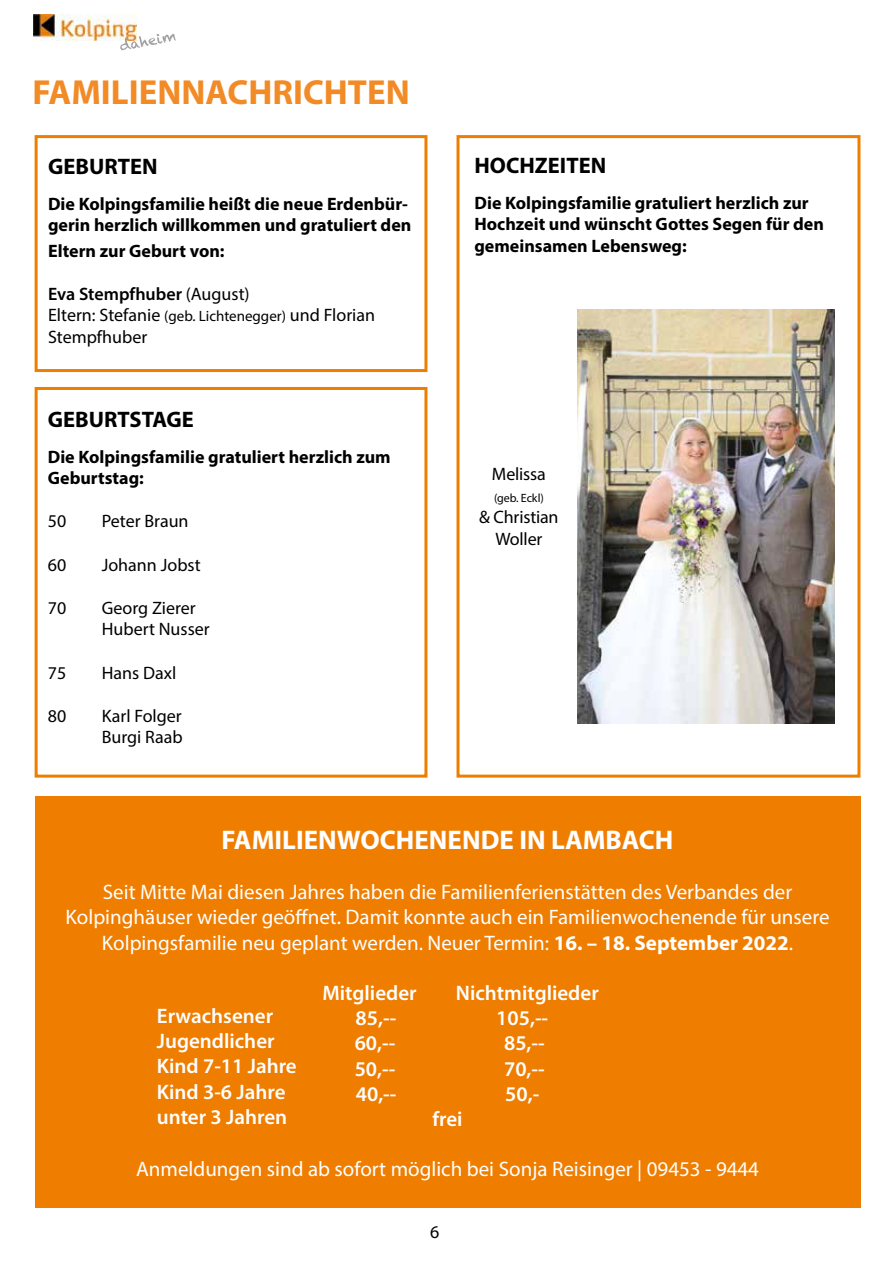
<style>
.page{position:relative;width:893px;height:1263px;background:#fff}
.page>*{position:absolute;margin:0;border:0;box-sizing:border-box;transform-origin:0 0}
.t1{font:700 34.95px "Myriad Pro";color:#f28a25}
.t2{font:700 27px "Myriad Pro";color:#fff}
.t3{font:700 22.5px "Myriad Pro";color:#000}
.t4{font:21px/25.2px "Myriad Pro";color:#fff;text-align:center}
.t5{font:600 21px/25.2px "Myriad Pro";color:#fff}
.t6{font:700 18px/21.6px "Myriad Pro";color:#000}
.t7{font:18px/21.6px "Myriad Pro";color:#000}
.t8{font:12px "Myriad Pro";letter-spacing:-.01em;color:#000}
.s1{font-weight:600}
.s2{font-size:15px}
.s3{font-weight:700}
</style>
<div class="page">
<div style="left:35px;top:387px;width:392px;height:391px;border:3px solid #ef7d00"></div>
<div style="left:35px;top:135px;width:392px;height:237px;border:3px solid #ef7d00"></div>
<div style="left:35px;top:797px;width:825px;height:411px;background:#ef7d00"></div>
<div style="left:456px;top:135px;width:404px;height:643px;border:3px solid #ef7d00"></div>
<img style="left:578px;top:310px;width:257px;height:413px">
<img style="left:34px;top:15px;width:103px;height:26px">
<svg style="left:120px;top:34px;width:56px;height:16px"></svg>
<h1 class="t1" style="left:32px;top:69px;width:379px">FAMILIENNACHRICHTEN</h1>
<p class="t3" style="left:48px;top:152px;width:111px">GEBURTEN</p>
<p class="t6" style="left:48px;top:192px;width:365px">Die Kolpingsfamilie heißt die neue Erdenbür&shy;gerin herzlich willkommen und gratuliert den</p>
<p class="t6" style="left:48px;top:239px;width:178px">Eltern zur Geburt von:</p>
<p class="t7" style="left:48px;top:283px;width:329px"><span class="s1">Eva Stempfhuber</span> (August)<br>Eltern: Stefanie <span class="s2">(geb. Lichtenegger)</span> und Florian<br>Stempfhuber</p>
<p class="t3" style="left:48px;top:404px;width:148px">GEBURTSTAGE</p>
<p class="t6" style="left:48px;top:445px;width:344px">Die Kolpingsfamilie gratuliert herzlich zum<br>Geburtstag:</p>
<p class="t7" style="left:48px;top:510px;width:20px">50</p>
<p class="t7" style="left:102px;top:510px;width:88px">Peter Braun</p>
<p class="t7" style="left:48px;top:553px;width:20px">60</p>
<p class="t7" style="left:102px;top:553px;width:100px">Johann Jobst</p>
<p class="t7" style="left:48px;top:597px;width:20px">70</p>
<p class="t7" style="left:102px;top:597px;width:109px">Georg Zierer<br>Hubert Nusser</p>
<p class="t7" style="left:48px;top:661px;width:20px">75</p>
<p class="t7" style="left:102px;top:661px;width:76px">Hans Daxl</p>
<p class="t7" style="left:48px;top:705px;width:20px">80</p>
<p class="t7" style="left:102px;top:705px;width:82px">Karl Folger<br>Burgi Raab</p>
<p class="t3" style="left:474px;top:150px;width:133px">HOCHZEITEN</p>
<p class="t6" style="left:474px;top:191px;width:351px">Die Kolpingsfamilie gratuliert herzlich zur<br>Hochzeit und wünscht Gottes Segen für den gemeinsamen Lebensweg:</p>
<p class="t7" style="left:492px;top:463px;width:55px">Melissa</p>
<p class="t8" style="left:494px;top:490px;width:51px">(geb. Eckl)</p>
<p class="t7" style="left:479px;top:506px;width:81px;text-align:center">&amp; Christian<br>Woller</p>
<p class="t2" style="left:222px;top:822px;width:453px">FAMILIENWOCHENENDE IN LAMBACH</p>
<p class="t4" style="left:65px;top:879px;width:766px">Seit Mitte Mai diesen Jahres haben die Familienferienstätten des Verbandes der<br>Kolpinghäuser wieder geöffnet. Damit konnte auch ein Familienwochenende für unsere<br>Kolpingsfamilie neu geplant werden. Neuer Termin: <span class="s3">16. – 18. September 2022</span>.</p>
<p class="t5" style="left:322px;top:980px;width:96px">Mitglieder</p>
<p class="t5" style="left:456px;top:980px;width:144px">Nichtmitglieder</p>
<p class="t5" style="left:356px;top:1005px;width:42px">85,--</p>
<p class="t5" style="left:496px;top:1005px;width:53px">105,--</p>
<p class="t5" style="left:355px;top:1030px;width:42px">60,--</p>
<p class="t5" style="left:504px;top:1030px;width:42px">85,--</p>
<p class="t5" style="left:355px;top:1055px;width:42px">50,--</p>
<p class="t5" style="left:504px;top:1055px;width:42px">70,--</p>
<p class="t5" style="left:356px;top:1080px;width:42px">40,--</p>
<p class="t5" style="left:505px;top:1080px;width:36px">50,-</p>
<p class="t5" style="left:432px;top:1106px;width:32px">frei</p>
<p class="t4" style="left:136px;top:1156px;width:624px">Anmeldungen sind ab sofort möglich bei Sonja Reisinger | 09453 - 9444</p>
<p class="t5" style="left:157px;top:1003px;width:141px">Erwachsener<br>Jugendlicher<br>Kind 7-11 Jahre<br>Kind 3-6 Jahre unter 3 Jahren</p>
<p class="t7" style="left:430px;top:1221px;width:11px">6</p>
</div>
